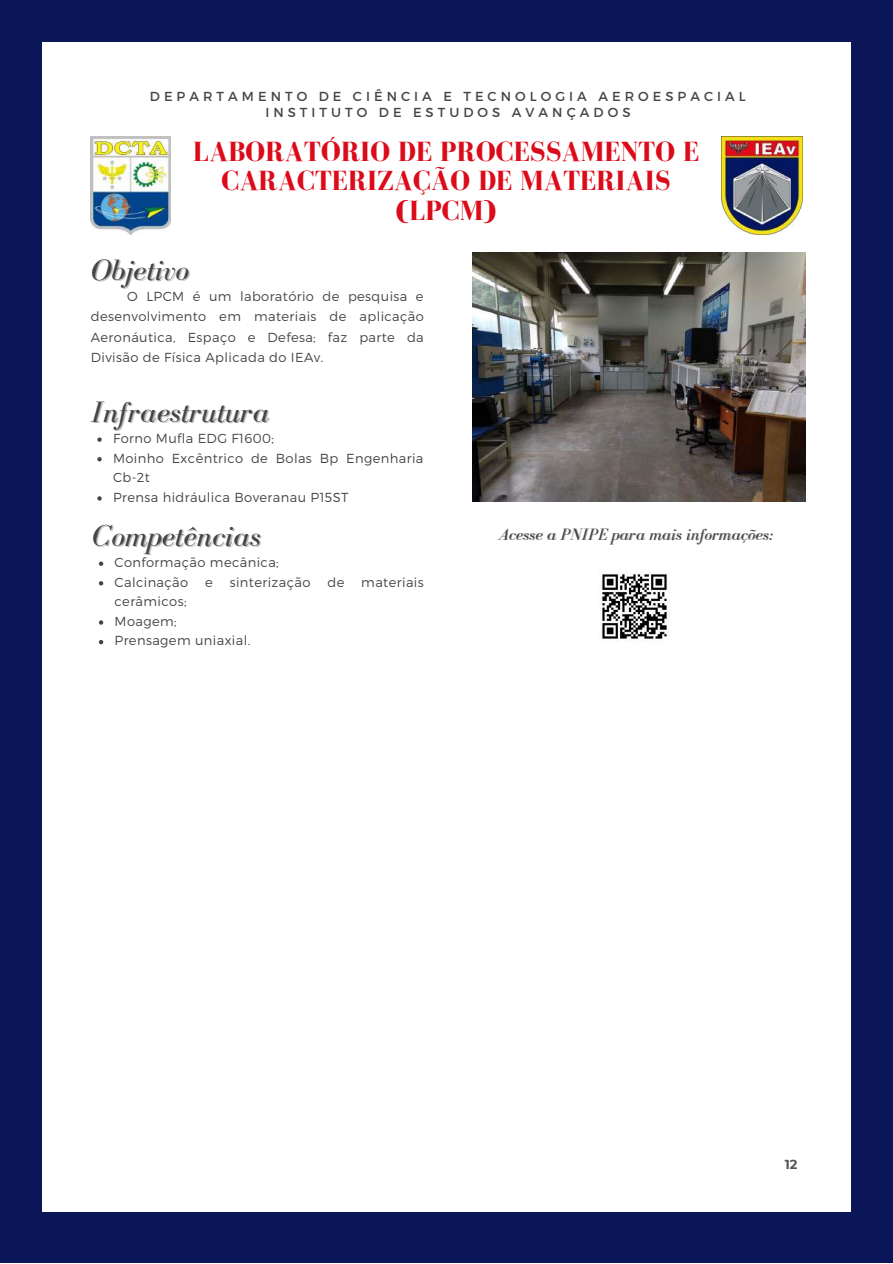
<style>
.page{position:relative;width:893px;height:1264px;background:#fff}
.page>*{position:absolute;margin:0;border:0;box-sizing:border-box;transform-origin:0 0}
.t1{font:italic 30.3px "Bodoni FLF";color:#454545}
.t2{font:700 28.5px/29.2px "Bodoni FLF";color:#dc0b1a;text-align:center}
.t3{font:italic 16.8px "Bodoni FLF";color:#454545}
.t4{font:300 13.05px/19.6px "Montserrat";letter-spacing:.03em;color:#454545}
.t5{font:13.05px/15.8px "Montserrat";letter-spacing:.31em;color:#454545;text-align:center}
.t6{font:700 13.05px "Montserrat";color:#545454}
</style>
<div class="page">
<div style="left:0;top:0;width:892px;height:1262px;background:#0a1657"></div>
<div style="left:42px;top:42px;width:808px;height:1169px;background:#fff"></div>
<img style="left:91px;top:136px;width:80px;height:98px">
<img style="left:721px;top:136px;width:81px;height:98px">
<img style="left:472px;top:252px;width:333px;height:250px">
<img style="left:600px;top:571px;width:69px;height:70px">
<svg style="left:97px;top:437px;width:5px;height:5px"></svg>
<svg style="left:97px;top:457px;width:5px;height:4px"></svg>
<svg style="left:97px;top:496px;width:5px;height:4px"></svg>
<svg style="left:99px;top:561px;width:4px;height:5px"></svg>
<svg style="left:99px;top:581px;width:4px;height:4px"></svg>
<svg style="left:99px;top:620px;width:4px;height:4px"></svg>
<svg style="left:99px;top:640px;width:4px;height:4px"></svg>
<p class="t5" style="left:150px;top:88px;width:597px">DEPARTAMENTO DE CIÊNCIA E TECNOLOGIA AEROESPACIAL<br>INSTITUTO DE ESTUDOS AVANÇADOS</p>
<h2 class="t2" style="left:193px;top:137px;width:508px">LABORATÓRIO DE PROCESSAMENTO E<br>CARACTERIZAÇÃO DE MATERIAIS (LPCM)</h2>
<h1 class="t1" style="left:91px;top:253px;width:100px">Objetivo</h1>
<p class="t4" style="left:91px;top:286px;width:334px;line-height:20.2px;text-align:justify;text-indent:36px">O LPCM é um laboratório de pesquisa e desenvolvimento em materiais de aplicação Aeronáutica, Espaço e Defesa; faz parte da Divisão de Física Aplicada do IEAv.</p>
<h1 class="t1" style="left:91px;top:395px;width:180px">Infraestrutura</h1>
<p class="t4" style="left:113px;top:428px;width:312px">Forno Mufla EDG F1600;<br>Moinho Excêntrico de Bolas Bp Engenharia<br>Cb-2t<br>Prensa hidráulica Boveranau P15ST</p>
<h1 class="t1" style="left:92px;top:519px;width:170px">Competências</h1>
<p class="t4" style="left:115px;top:552px;width:166px">Conformação mecânica;<br>Calcinação</p>
<p class="t4" style="left:205px;top:571px;width:9px">e</p>
<p class="t4" style="left:230px;top:571px;width:82px">sinterização</p>
<p class="t4" style="left:327px;top:571px;width:18px">de</p>
<p class="t4" style="left:361px;top:571px;width:64px">materiais</p>
<p class="t4" style="left:115px;top:591px;width:137px">cerâmicos;<br>Moagem;<br>Prensagem uniaxial.</p>
<p class="t3" style="left:498px;top:525px;width:276px">Acesse a PNIPE para mais informações:</p>
<p class="t6" style="left:784px;top:1156px;width:14px">12</p>
</div>
